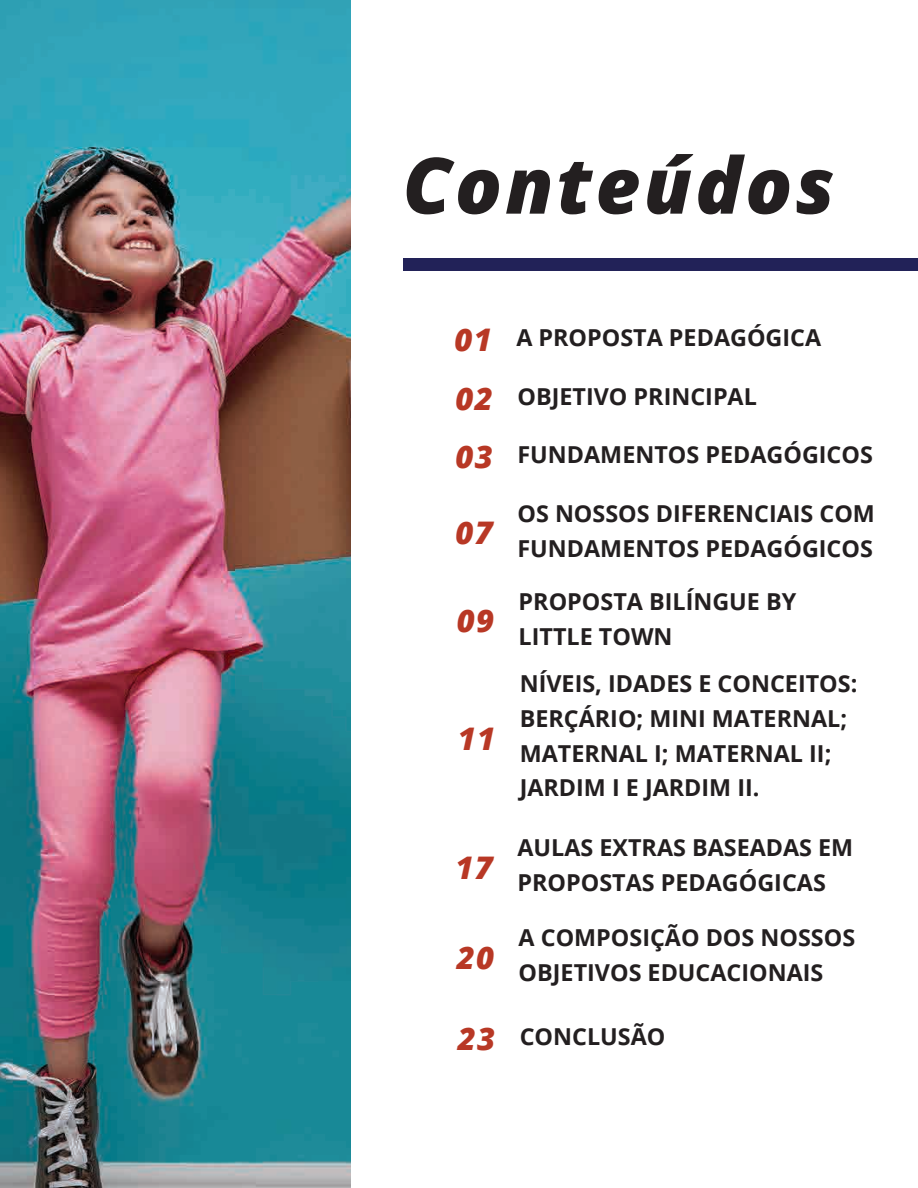
<style>
.page{position:relative;width:918px;height:1188px;background:#fff}
.page>*{position:absolute;margin:0;border:0;box-sizing:border-box;transform-origin:0 0}
.t1{font:italic 800 77.85px "Open Sans";letter-spacing:.04em;color:#231f20}
.t2{font:italic 800 31.2px "Open Sans";letter-spacing:.04em;color:#b83825}
.t3{font:700 23.4px/35px "Open Sans";color:#231f20}
.s1{font-weight:800;font-style:italic;font-size:31.2px;color:#b83825}
</style>
<div class="page">
<img style="left:0;top:0;width:351px;height:1188px">
<div style="left:403px;top:259px;width:515px;height:12px;background:#222258"></div>
<h1 class="t1" style="left:403px;top:126px;width:433px">Conteúdos</h1>
<p class="t3" style="left:454px;top:320px;width:368px"><span class="s1">01</span> A PROPOSTA PEDAGÓGICA</p>
<p class="t3" style="left:456px;top:378px;width:303px"><span class="s1">02</span> OBJETIVO PRINCIPAL</p>
<p class="t3" style="left:456px;top:437px;width:419px"><span class="s1">03</span> FUNDAMENTOS PEDAGÓGICOS</p>
<p class="t3" style="left:518px;top:495px;width:359px">OS NOSSOS DIFERENCIAIS COM<br>FUNDAMENTOS PEDAGÓGICOS</p>
<h2 class="t2" style="left:456px;top:509px;width:39px">07</h2>
<h2 class="t2" style="left:457px;top:596px;width:39px">09</h2>
<h2 class="t2" style="left:458px;top:715px;width:39px">11</h2>
<h2 class="t2" style="left:456px;top:844px;width:39px">17</h2>
<h2 class="t2" style="left:457px;top:934px;width:39px">20</h2>
<p class="t3" style="left:519px;top:583px;width:279px">PROPOSTA BILÍNGUE BY<br>LITTLE TOWN</p>
<p class="t3" style="left:520px;top:665px;width:339px">NÍVEIS, IDADES E CONCEITOS:<br>BERÇÁRIO; MINI MATERNAL;<br>MATERNAL I; MATERNAL II;<br>JARDIM I E JARDIM II.</p>
<p class="t3" style="left:518px;top:830px;width:337px">AULAS EXTRAS BASEADAS EM<br>PROPOSTAS PEDAGÓGICAS</p>
<p class="t3" style="left:519px;top:920px;width:338px">A COMPOSIÇÃO DOS NOSSOS<br>OBJETIVOS EDUCACIONAIS</p>
<p class="t3" style="left:458px;top:1019px;width:209px"><span class="s1">23</span> CONCLUSÃO</p>
</div>
